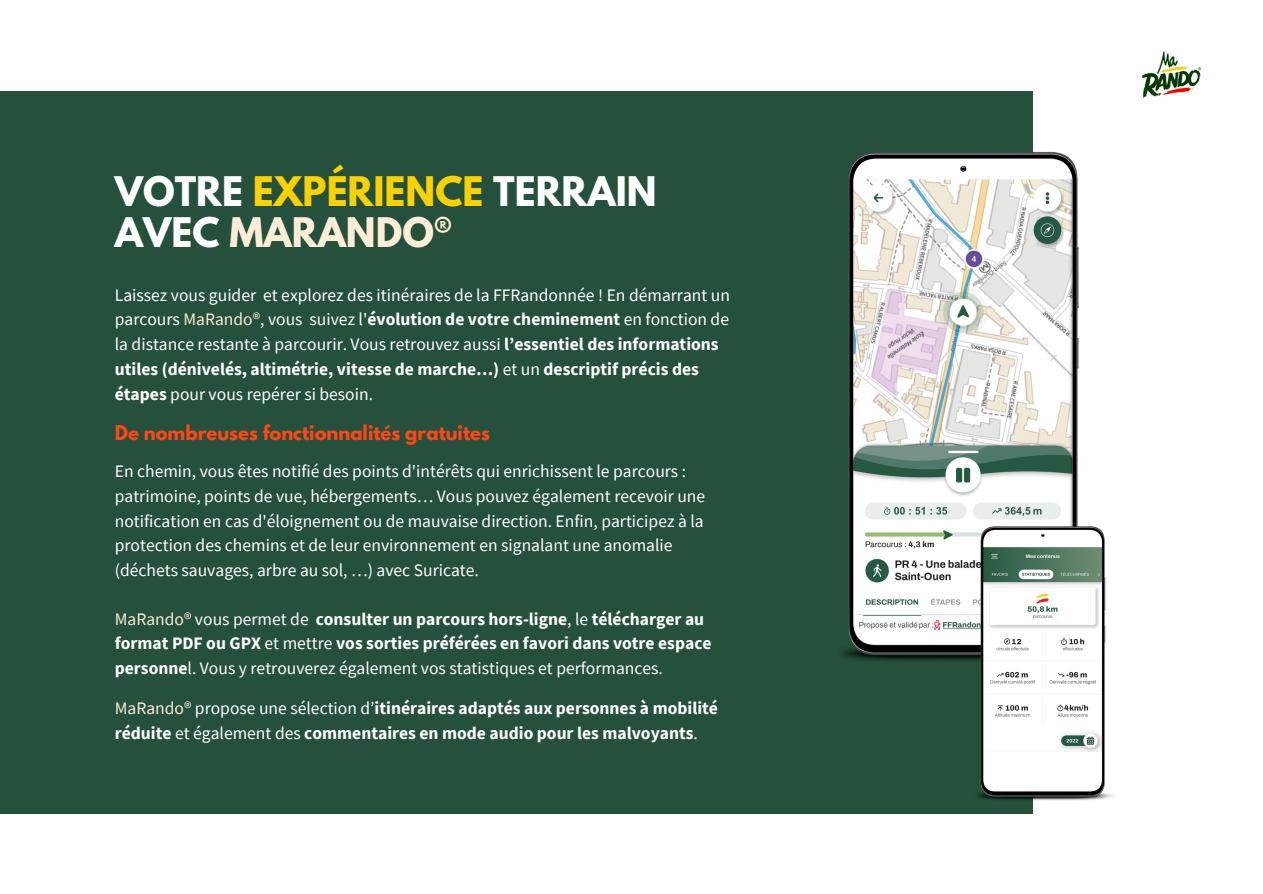
<style>
.page{position:relative;width:1263px;height:894px;background:#fff}
.page>*{position:absolute;margin:0;border:0;box-sizing:border-box;transform-origin:0 0}
.t1{font:700 36.15px/41.5px "League Spartan";color:#fff}
.t2{font:700 18px "League Spartan";color:#ff4716}
.t3{font:17.55px/24.8px "Source Sans Pro";color:#fff}
.t4{font:700 17.55px/24.8px "Source Sans Pro";color:#fff}
.s1{color:#fad201}
.s2{color:#fdedd6}
.s3{font-weight:700}
.s4{font-weight:400;color:#fdedd6}
.s5{font-weight:400}
</style>
<div class="page">
<div style="left:0;top:91px;width:1032px;height:722px;background:#24503c"></div>
<img style="left:843px;top:152px;width:236px;height:509px">
<img style="left:956px;top:519px;width:158px;height:294px">
<img style="left:1141px;top:51px;width:60px;height:48px">
<h1 class="t1" style="left:115px;top:175px;width:543px">VOTRE <span class="s1">EXPÉRIENCE</span> TERRAIN<br>AVEC <span class="s2">MARANDO®</span></h1>
<p class="t3" style="left:115px;top:282px;width:617px">Laissez vous guider et explorez des itinéraires de la FFRandonnée ! En démarrant un parcours <span class="s2">MaRando®</span>, vous suivez l'<span class="s3">évolution de votre cheminement</span> en fonction de la distance restante à parcourir. Vous retrouvez aussi <span class="s3">l’essentiel des informations utiles (dénivelés, altimétrie, vitesse de marche…)</span> et un <span class="s3">descriptif précis des étapes</span> pour vous repérer si besoin.</p>
<p class="t2" style="left:115px;top:423px;width:377px">De nombreuses fonctionnalités gratuites</p>
<p class="t3" style="left:115px;top:458px;width:592px">En chemin, vous êtes notifié des points d'intérêts qui enrichissent le parcours : patrimoine, points de vue, hébergements… Vous pouvez également recevoir une notification en cas d'éloignement ou de mauvaise direction. Enfin, participez à la protection des chemins et de leur environnement en signalant une anomalie (déchets sauvages, arbre au sol, …) avec Suricate.</p>
<p class="t4" style="left:115px;top:606px;width:598px"><span class="s4">MaRando®</span> <span class="s5">vous permet de</span> consulter un parcours hors-ligne<span class="s5">, le</span> télécharger au format PDF ou GPX <span class="s5">et mettre</span> vos sorties préférées en favori dans votre espace personne<span class="s5">l. Vous y retrouverez également vos statistiques et performances.</span></p>
<p class="t4" style="left:115px;top:695px;width:605px"><span class="s4">MaRando®</span> <span class="s5">propose une sélection d’</span>itinéraires adaptés aux personnes à mobilité réduite <span class="s5">et également des</span> commentaires en mode audio pour les malvoyants<span class="s5">.</span></p>
</div>
